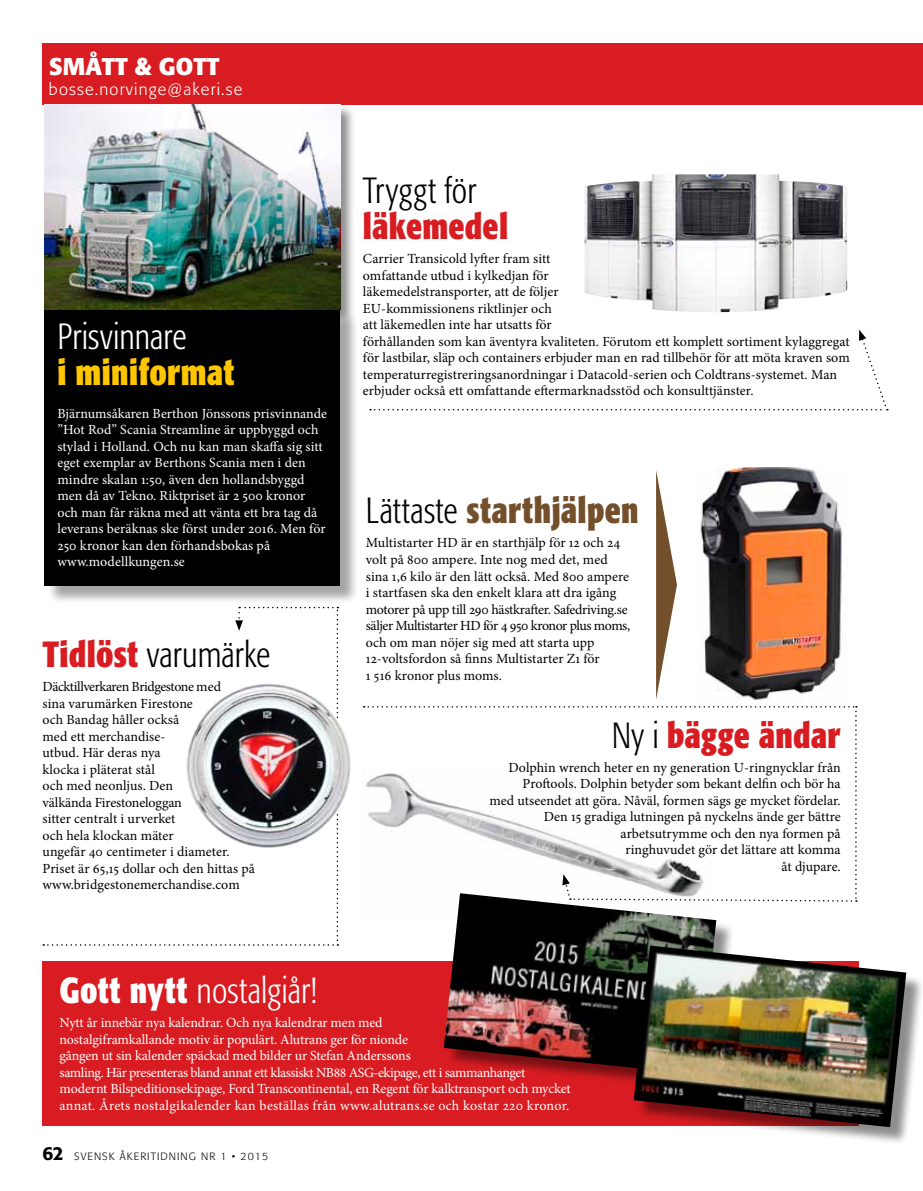
<style>
.page{position:relative;width:923px;height:1191px;background:#fff}
.page>*{position:absolute;margin:0;border:0;box-sizing:border-box;transform-origin:0 0}
.t1{font:300 36px "Formata OT Condenced";color:#fff;scale:.93 1}
.t2{font:300 36px "Formata OT Condenced";color:#000001;scale:.93 1}
.t3{font:700 36px "Formata OT Condenced";letter-spacing:.01em;color:#d81c21;scale:.93 1}
.t4{font:700 36px "Formata OT Condenced";letter-spacing:.01em;color:#734f2b;scale:.93 1}
.t5{font:700 36px "Formata OT Condenced";letter-spacing:.01em;color:#fdc600;scale:.93 1}
.t6{font:700 24px "Formata OT";color:#fff}
.t7{font:300 16.5px "Formata OT";letter-spacing:.07em;color:#fff}
.t8{font:13.95px/16.5px "Minion Pro";color:#000001}
.t9{font:13.95px/16.5px "Minion Pro";letter-spacing:-.005em;color:#fff}
.t10{font:300 10.5px "Formata OT";letter-spacing:.1em;color:#000001}
.s1{font-weight:700;color:#d81c21}
.s2{font-weight:300;color:#000001}
.s3{font-weight:700}
.s4{font-weight:500;font-size:18.75px}
</style>
<div class="page">
<img style="left:584px;top:174px;width:263px;height:138px">
<div style="left:43px;top:961px;width:816px;height:164px;background:#d81c21"></div>
<div style="left:42px;top:43px;width:881px;height:61px;background:#d81c21"></div>
<svg style="left:370px;top:330px;width:518px;height:80px"></svg>
<svg style="left:656px;top:470px;width:21px;height:229px"></svg>
<div style="left:47px;top:311px;width:312px;height:293px;background:#000001;opacity:.35"></div>
<div style="left:45px;top:308px;width:295px;height:277px;background:#000001"></div>
<img style="left:700px;top:468px;width:142px;height:232px">
<svg style="left:364px;top:706px;width:493px;height:196px"></svg>
<div style="left:44px;top:104px;width:312px;height:221px;background:#000001;opacity:.45"></div>
<img style="left:44px;top:105px;width:296px;height:204px">
<svg style="left:43px;top:607px;width:295px;height:338px"></svg>
<div style="left:446px;top:895px;width:288px;height:197px;background:#000001;opacity:.45"></div>
<img style="left:444px;top:893px;width:272px;height:181px">
<div style="left:636px;top:948px;width:287px;height:197px;background:#000001;opacity:.45"></div>
<img style="left:634px;top:945px;width:272px;height:182px">
<img style="left:185px;top:682px;width:167px;height:166px;border-radius:83px">
<h2 class="t6" style="left:49px;top:52px;width:172px">SMÅTT &amp; GOTT</h2>
<p class="t7" style="left:49px;top:80px;width:195px">bosse.norvinge@akeri.se</p>
<h1 class="t1" style="left:57px;top:315px;width:140px">Prisvinnare</h1>
<h1 class="t5" style="left:57px;top:350px;width:192px">i miniformat</h1>
<p class="t9" style="left:57px;top:405px;width:271px">Bjärnumsåkaren Berthon Jönssons prisvinnande ”Hot Rod” Scania Streamline är uppbyggd och stylad i Holland. Och nu kan man skaffa sig sitt eget exemplar av Berthons Scania men i den mindre skalan 1:50, även den hollandsbyggd men då av Tekno. Riktpriset är 2 500 kronor och man får räkna med att vänta ett bra tag då leverans beräknas ske först under 2016. Men för 250 kronor kan den förhandsbokas på www.modellkungen.se</p>
<h1 class="t2" style="left:43px;top:633px;width:246px"><span class="s1">Tidlöst</span> varumärke</h1>
<p class="t8" style="left:43px;top:678px;width:214px">Däcktillverkaren Bridgestone med<br>sina varumärken Firestone<br>och Bandag håller också<br>med ett merchandise-<br>utbud. Här deras nya<br>klocka i pläterat stål<br>och med neonljus. Den<br>välkända Firestoneloggan<br>sitter centralt i urverket<br>och hela klockan mäter<br>ungefär 40 centimeter i diameter.<br>Priset är 65,15 dollar och den hittas på www.bridgestonemerchandise.com</p>
<h1 class="t2" style="left:363px;top:170px;width:124px">Tryggt för</h1>
<h1 class="t3" style="left:363px;top:204px;width:157px">läkemedel</h1>
<p class="t8" style="left:363px;top:251px;width:488px">Carrier Transicold lyfter fram sitt<br>omfattande utbud i kylkedjan för<br>läkemedelstransporter, att de följer<br>EU-kommissionens riktlinjer och<br>att läkemedlen inte har utsatts för<br>förhållanden som kan äventyra kvaliteten. Förutom ett komplett sortiment kylaggregat för lastbilar, släp och containers erbjuder man en rad tillbehör för att möta kraven som temperaturregistreringsanordningar i Datacold-serien och Coldtrans-systemet. Man erbjuder också ett omfattande eftermarknadsstöd och konsulttjänster.</p>
<h1 class="t4" style="left:366px;top:488px;width:295px"><span class="s2">Lättaste</span> starthjälpen</h1>
<p class="t8" style="left:366px;top:535px;width:266px">Multistarter HD är en starthjälp för 12 och 24 volt på 800 ampere. Inte nog med det, med sina 1,6 kilo är den lätt också. Med 800 ampere i startfasen ska den enkelt klara att dra igång motorer på upp till 290 hästkrafter. Safedriving.se säljer Multistarter HD för 4 950 kronor plus moms, och om man nöjer sig med att starta upp 12-voltsfordon så finns Multistarter Z1 för<br>1 516 kronor plus moms.</p>
<h1 class="t3" style="left:611px;top:713px;width:248px"><span class="s2">Ny i</span> bägge ändar</h1>
<p class="t8" style="left:489px;top:759px;width:353px;text-align:right">Dolphin wrench heter en ny generation U-ringnycklar från Proftools. Dolphin betyder som bekant delfin och bör ha<br>med utseendet att göra. Nåväl, formen sägs ge mycket fördelar.<br>Den 15 gradiga lutningen på nyckelns ände ger bättre arbetsutrymme och den nya formen på<br>ringhuvudet gör det lättare att komma<br>åt djupare.</p>
<h1 class="t1" style="left:60px;top:969px;width:279px"><span class="s3">Gott nytt</span> nostalgiår!</h1>
<p class="t9" style="left:60px;top:1014px;width:513px">Nytt år innebär nya kalendrar. Och nya kalendrar men med<br>nostalgiframkallande motiv är populärt. Alutrans ger för nionde<br>gången ut sin kalender späckad med bilder ur Stefan Anderssons<br>samling. Här presenteras bland annat ett klassiskt NB88 ASG-ekipage, ett i sammanhanget modernt Bilspeditionsekipage, Ford Transcontinental, en Regent för kalktransport och mycket annat. Årets nostalgikalender kan beställas från www.alutrans.se och kostar 220 kronor.</p>
<p class="t10" style="left:43px;top:1150px;width:227px"><span class="s4">62</span> SVENSK ÅKERITIDNING NR 1 • 2015</p>
</div>
